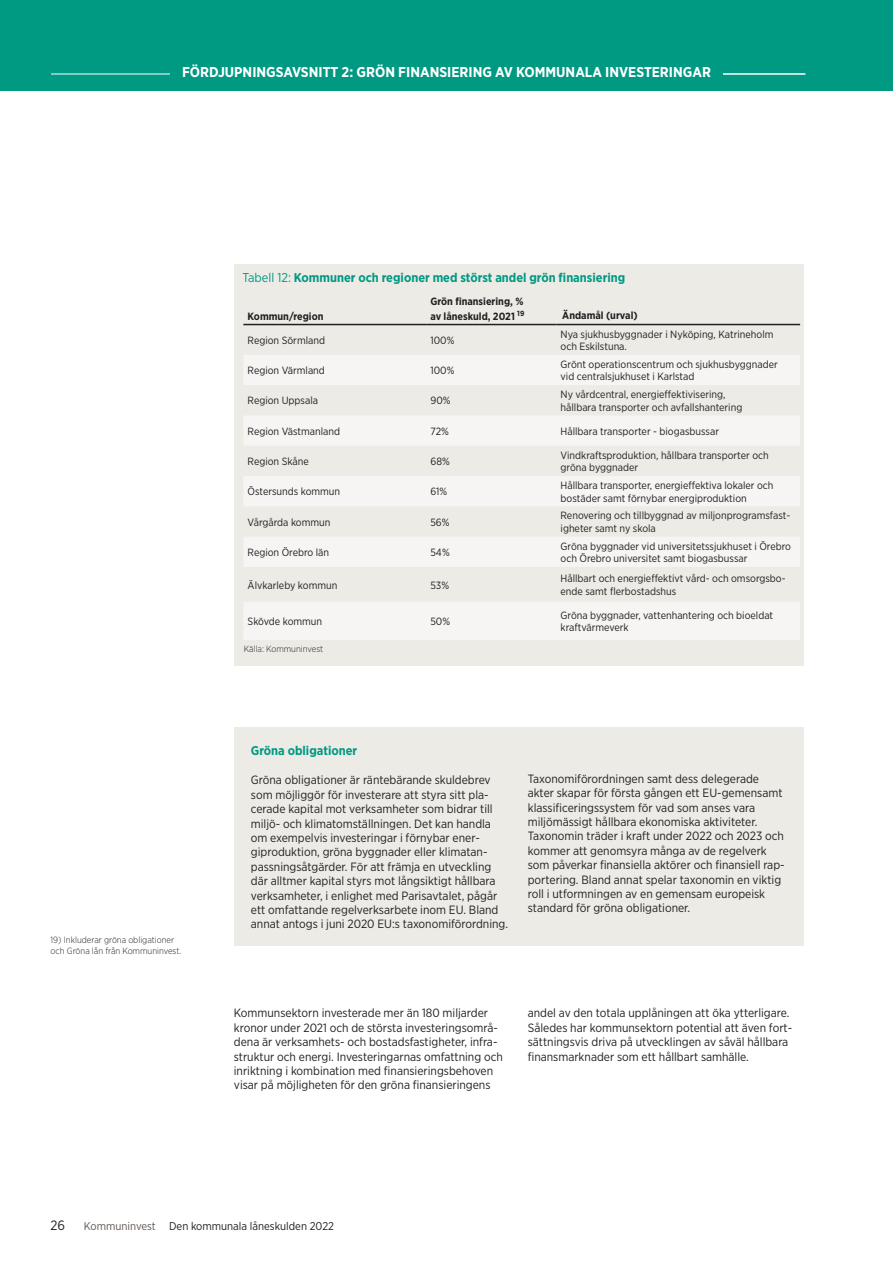
<style>
.page{position:relative;width:893px;height:1263px;background:#fff}
.page>*{position:absolute;margin:0;border:0;box-sizing:border-box;transform-origin:0 0}
.t1{font:700 14.25px "Gotham Narrow";color:#fff}
.t2{font:13.5px "Gotham Narrow";color:#231f20}
.Rubrik_tabell_och_fi{font:700 12.75px "Gotham Narrow";color:#009982}
.Brödtext{font:12px/14.4px "Gotham Narrow";color:#231f20}
.t3{font:11.25px "Gotham Narrow";color:#231f20}
.Brödtext-2{font:10.5px/12.6px "Gotham Narrow";color:#231f20}
.Brödtext-3{font:700 10.5px/15.3px "Gotham Narrow";color:#231f20}
.Fotnot{font:300 9px/10.8px "Gotham Narrow";color:#231f20}
.Brödtext-4{font:300 9px "Gotham Narrow";color:#231f20}
.s1{font-weight:400}
.s2{color:#615752}
</style>
<div class="page">
<div style="left:0;top:0;width:893px;height:90px;background:#009982"></div>
<hr style="left:51px;top:74px;width:754px;height:1px;background:#fff">
<div style="left:234px;top:264px;width:570px;height:401px;background:#edebe6"></div>
<svg style="left:244px;top:355px;width:556px;height:285px;fill:#f6f5f3"></svg>
<hr style="left:243px;top:324px;width:183px;height:1px;background:#231f20">
<hr style="left:426px;top:324px;width:130px;height:1px;background:#231f20">
<hr style="left:556px;top:324px;width:244px;height:1px;background:#231f20">
<div style="left:234px;top:727px;width:570px;height:219px;background:#edebe6"></div>
<div style="left:170px;top:65px;width:553px;height:18px;background:#009982"></div>
<p class="t1" style="left:182px;top:62px;width:530px">FÖRDJUPNINGSAVSNITT 2: GRÖN FINANSIERING AV KOMMUNALA INVESTERINGAR</p>
<p class="Rubrik_tabell_och_fi" style="left:242px;top:270px;width:384px"><span class="s1">Tabell 12:</span> Kommuner och regioner med störst andel grön finansiering</p>
<p class="Brödtext-3" style="left:248px;top:309px;width:77px">Kommun/region</p>
<p class="Brödtext-3" style="left:430px;top:294px;width:95px">Grön finansiering, % av låneskuld, 2021 <sup>19</sup></p>
<p class="Brödtext-3" style="left:562px;top:307px;width:77px">Ändamål (urval)</p>
<p class="Brödtext-2" style="left:248px;top:334px;width:79px">Region Sörmland</p>
<p class="Brödtext-2" style="left:430px;top:334px;width:25px">100%</p>
<p class="Brödtext-2" style="left:561px;top:327px;width:214px">Nya sjukhusbyggnader i Nyköping, Katrineholm och Eskilstuna.</p>
<p class="Brödtext-2" style="left:248px;top:364px;width:79px">Region Värmland</p>
<p class="Brödtext-2" style="left:430px;top:364px;width:25px">100%</p>
<p class="Brödtext-2" style="left:561px;top:358px;width:219px">Grönt operationscentrum och sjukhusbyggnader vid centralsjukhuset i Karlstad</p>
<p class="Brödtext-2" style="left:248px;top:394px;width:72px">Region Uppsala</p>
<p class="Brödtext-2" style="left:430px;top:394px;width:22px">90%</p>
<p class="Brödtext-2" style="left:561px;top:388px;width:183px">Ny vårdcentral, energieffektivisering, hållbara transporter och avfallshantering</p>
<p class="Brödtext-2" style="left:248px;top:425px;width:94px">Region Västmanland</p>
<p class="Brödtext-2" style="left:430px;top:425px;width:20px">72%</p>
<p class="Brödtext-2" style="left:561px;top:425px;width:160px">Hållbara transporter - biogasbussar</p>
<p class="Brödtext-2" style="left:248px;top:455px;width:63px">Region Skåne</p>
<p class="Brödtext-2" style="left:430px;top:455px;width:21px">68%</p>
<p class="Brödtext-2" style="left:561px;top:449px;width:210px">Vindkraftsproduktion, hållbara transporter och gröna byggnader</p>
<p class="Brödtext-2" style="left:248px;top:485px;width:94px">Östersunds kommun</p>
<p class="Brödtext-2" style="left:430px;top:485px;width:18px">61%</p>
<p class="Brödtext-2" style="left:561px;top:479px;width:214px">Hållbara transporter, energieffektiva lokaler och bostäder samt förnybar energiproduktion</p>
<p class="Brödtext-2" style="left:248px;top:515px;width:84px">Vårgårda kommun</p>
<p class="Brödtext-2" style="left:430px;top:515px;width:21px">56%</p>
<p class="Brödtext-2" style="left:561px;top:509px;width:231px">Renovering och tillbyggnad av miljonprogramsfast&shy;igheter samt ny skola</p>
<p class="Brödtext-2" style="left:248px;top:546px;width:83px">Region Örebro län</p>
<p class="Brödtext-2" style="left:430px;top:546px;width:21px">54%</p>
<p class="Brödtext-2" style="left:561px;top:539px;width:232px">Gröna byggnader vid universitetssjukhuset i Örebro och Örebro universitet samt biogasbussar</p>
<p class="Brödtext-2" style="left:248px;top:578px;width:91px">Älvkarleby kommun</p>
<p class="Brödtext-2" style="left:430px;top:578px;width:20px">53%</p>
<p class="Brödtext-2" style="left:561px;top:572px;width:227px">Hållbart och energieffektivt vård- och omsorgsbo&shy;ende samt flerbostadshus</p>
<p class="Brödtext-2" style="left:248px;top:615px;width:76px">Skövde kommun</p>
<p class="Brödtext-2" style="left:430px;top:615px;width:21px">50%</p>
<p class="Brödtext-2" style="left:561px;top:608px;width:214px">Gröna byggnader, vattenhantering och bioeldat kraftvärmeverk</p>
<p class="Brödtext-4" style="left:244px;top:644px;width:81px">Källa: Kommuninvest</p>
<p class="Fotnot" style="left:51px;top:934px;width:132px">19) Inkluderar gröna obligationer och Gröna lån från Kommuninvest.</p>
<p class="Rubrik_tabell_och_fi" style="left:251px;top:742px;width:108px">Gröna obligationer</p>
<p class="Brödtext" style="left:251px;top:773px;width:259px">Gröna obligationer är räntebärande skuldebrev som möjliggör för investerare att styra sitt pla&shy;cerade kapital mot verksamheter som bidrar till miljö- och klimatomställningen. Det kan handla om exempelvis investeringar i förnybar ener&shy;giproduktion, gröna byggnader eller klimatan&shy;passningsåtgärder. För att främja en utveckling där alltmer kapital styrs mot långsiktigt hållbara verksamheter, i enlighet med Parisavtalet, pågår ett omfattande regelverksarbete inom EU. Bland annat antogs i juni 2020 EU:s taxonomiförordning.</p>
<p class="Brödtext" style="left:528px;top:771px;width:258px">Taxonomiförordningen samt dess delegerade akter skapar för första gången ett EU-gemensamt klassificeringssystem för vad som anses vara miljömässigt hållbara ekonomiska aktiviteter.<br>Taxonomin träder i kraft under 2022 och 2023 och kommer att genomsyra många av de regelverk som påverkar finansiella aktörer och finansiell rap&shy;portering. Bland annat spelar taxonomin en viktig roll i utformningen av en gemensam europeisk standard för gröna obligationer.</p>
<p class="Brödtext" style="left:234px;top:1006px;width:271px">Kommunsektorn investerade mer än 180 miljarder kronor under 2021 och de största investeringsområ&shy;dena är verksamhets- och bostadsfastigheter, infra&shy;struktur och energi. Investeringarnas omfattning och inriktning i kombination med finansieringsbehoven visar på möjligheten för den gröna finansieringens</p>
<p class="Brödtext" style="left:528px;top:1006px;width:266px">andel av den totala upplåningen att öka ytterligare.<br>Således har kommunsektorn potential att även fort&shy;sättningsvis driva på utvecklingen av såväl hållbara finansmarknader som ett hållbart samhälle.</p>
<p class="t2" style="left:51px;top:1216px;width:16px">26</p>
<p class="t3" style="left:84px;top:1218px;width:252px"><span class="s2">Kommuninvest</span> Den kommunala låneskulden 2022</p>
</div>
